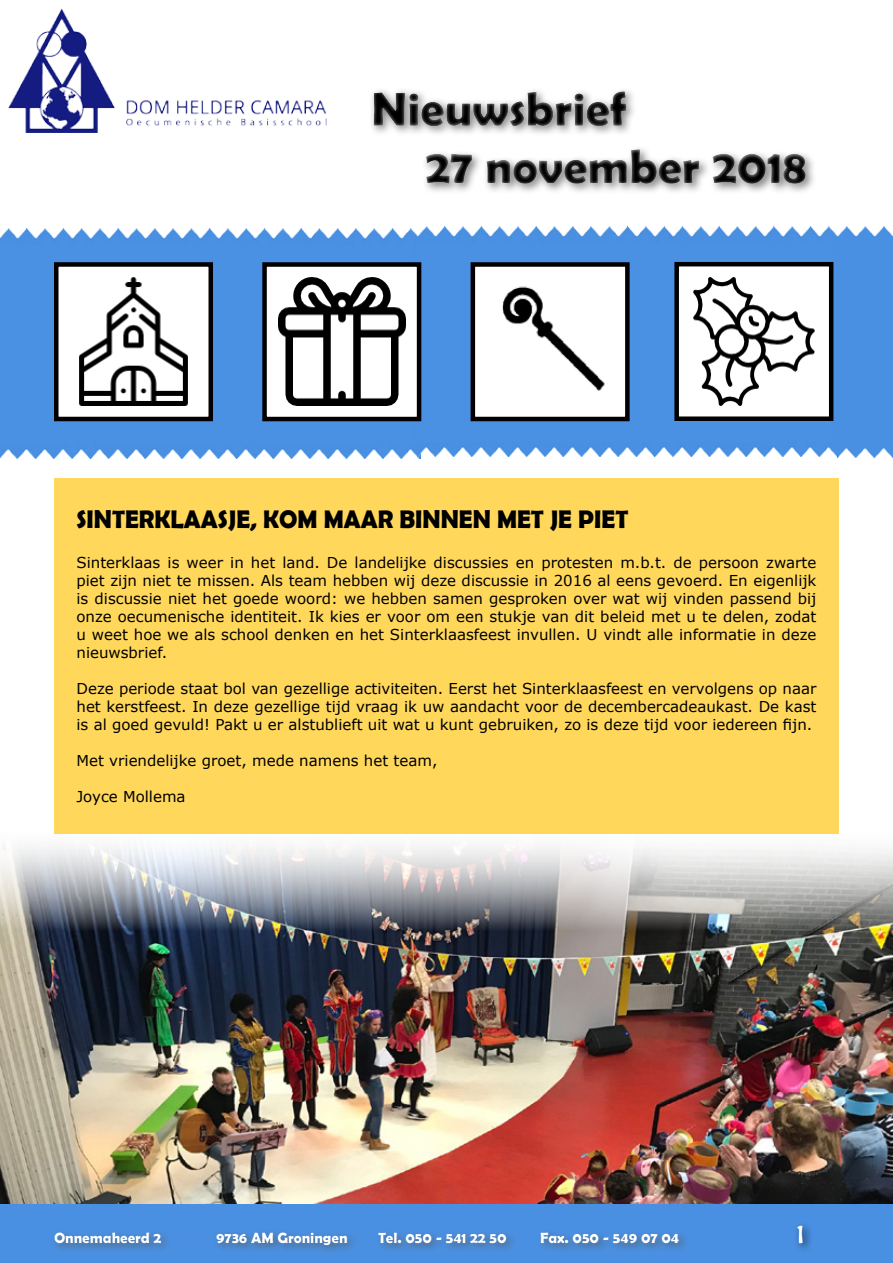
<style>
.page{position:relative;width:893px;height:1263px;background:#fff}
.page>*{position:absolute;margin:0;border:0;box-sizing:border-box;transform-origin:0 0}
.t1{font:700 48px "Berlin Sans FB Demi";color:#000}
.t2{font:700 25.5px "Berlin Sans FB Demi";color:#000;scale:.96 1}
.t3{font:21px "Hobo Std";color:#fff}
.t4{font:15px/18px "Verdana";color:#000;text-align:justify}
.t5{font:700 15px "Berlin Sans FB Demi";color:#fff}
</style>
<div class="page">
<img style="left:0;top:833px;width:893px;height:372px">
<img style="left:0;top:228px;width:420px;height:230px">
<img style="left:418px;top:226px;width:475px;height:231px">
<div style="left:0;top:1205px;width:893px;height:58px;background:#4a90e2"></div>
<div style="left:367px;top:62px;width:498px;height:142px;background:#fff;opacity:.75"></div>
<div style="left:56px;top:264px;width:155px;height:155px;background:#fff"></div>
<img style="left:79px;top:278px;width:109px;height:127px">
<div style="left:54px;top:262px;width:159px;height:159px;border:4px solid #000"></div>
<div style="left:265px;top:264px;width:154px;height:155px;background:#fff"></div>
<img style="left:278px;top:278px;width:128px;height:128px">
<div style="left:262px;top:262px;width:159px;height:159px;border:4px solid #000"></div>
<div style="left:473px;top:264px;width:154px;height:155px;background:#fff"></div>
<img style="left:502px;top:286px;width:103px;height:105px">
<div style="left:471px;top:262px;width:159px;height:159px;border:4px solid #000"></div>
<div style="left:677px;top:264px;width:154px;height:155px;background:#fff"></div>
<img style="left:693px;top:278px;width:122px;height:127px">
<div style="left:674px;top:262px;width:159px;height:159px;border:4px solid #000"></div>
<div style="left:52px;top:1207px;width:788px;height:56px;background:#fff;opacity:.75"></div>
<div style="left:772px;top:1203px;width:61px;height:60px;background:#fff;opacity:.75"></div>
<img style="left:8px;top:9px;width:319px;height:123px">
<div style="left:54px;top:478px;width:785px;height:355px;background:#ffd85b"></div>
<h1 class="t1" style="left:425px;top:139px;width:382px">27 november 2018</h1>
<h2 class="t2" style="left:76px;top:505px;width:576px">SINTERKLAASJE, KOM MAAR BINNEN MET JE PIET</h2>
<p class="t4" style="left:76px;top:553px;width:741px">Sinterklaas is weer in het land. De landelijke discussies en protesten m.b.t. de persoon zwarte piet zijn niet te missen. Als team hebben wij deze discussie in 2016 al eens gevoerd. En eigenlijk is discussie niet het goede woord: we hebben samen gesproken over wat wij vinden passend bij onze oecumenische identiteit. Ik kies er voor om een stukje van dit beleid met u te delen, zodat u weet hoe we als school denken en het Sinterklaasfeest invullen. U vindt alle informatie in deze nieuwsbrief.</p>
<p class="t4" style="left:76px;top:679px;width:741px">Deze periode staat bol van gezellige activiteiten. Eerst het Sinterklaasfeest en vervolgens op naar het kerstfeest. In deze gezellige tijd vraag ik uw aandacht voor de decembercadeaukast. De kast is al goed gevuld! Pakt u er alstublieft uit wat u kunt gebruiken, zo is deze tijd voor iedereen fijn.</p>
<p class="t4" style="left:76px;top:751px;width:362px">Met vriendelijke groet, mede namens het team,</p>
<p class="t4" style="left:76px;top:787px;width:111px">Joyce Mollema</p>
<p class="t5" style="left:54px;top:1229px;width:109px">Onnemaheerd 2</p>
<p class="t5" style="left:216px;top:1229px;width:133px">9736 AM Groningen</p>
<p class="t5" style="left:378px;top:1229px;width:130px">Tel. 050 - 541 22 50</p>
<p class="t5" style="left:540px;top:1229px;width:141px">Fax. 050 - 549 07 04</p>
<h3 class="t3" style="left:794px;top:1220px;width:14px">1</h3>
</div>
